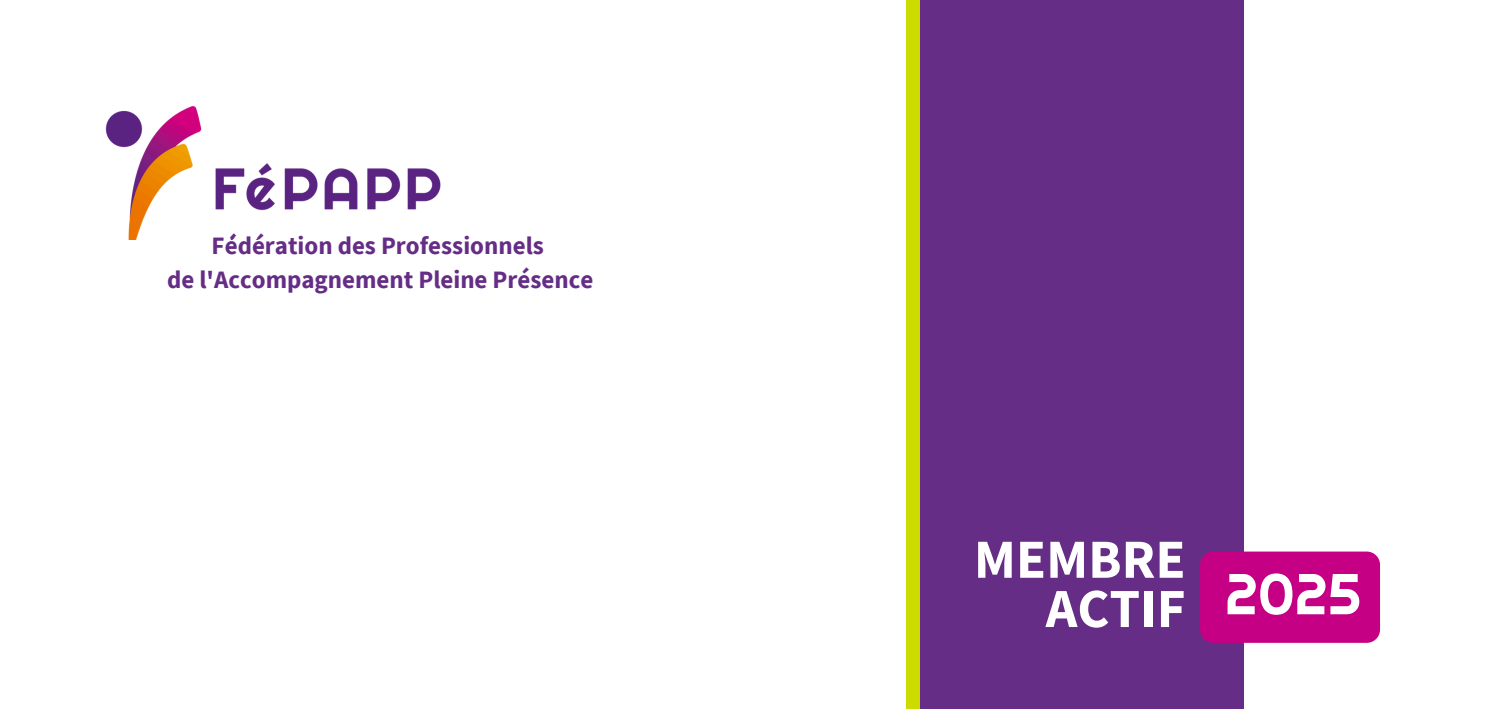
<style>
.page{position:relative;width:1489px;height:709px;background:#fff}
.page>*{position:absolute;margin:0;border:0;box-sizing:border-box;transform-origin:0 0}
.t1{font:57.5px "Righteous";color:#fff}
.t2{font:600 55.25px "Source Sans Pro";color:#fff}
.t3{font:700 55.25px "Source Sans Pro";color:#fff}
.t4{font:700 25px "Source Sans Pro";color:#652d86}
</style>
<div class="page">
<div style="left:906px;top:0;width:15px;height:709px;background:#ccdc00"></div>
<img style="left:105px;top:105px;width:336px;height:135px">
<div style="left:921px;top:0;width:323px;height:708px;background:#652d86"></div>
<div style="left:1200px;top:551px;width:180px;height:92px;background:#c50084;border-radius:13px"></div>
<h1 class="t4" style="left:212px;top:230px;width:334px">Fédération des Professionnels</h1>
<h1 class="t4" style="left:167px;top:263px;width:427px">de l'Accompagnement Pleine Présence</h1>
<p class="t2" style="left:978px;top:494px;width:209px">MEMBRE</p>
<p class="t3" style="left:974px;top:523px;width:213px">MEMBRE</p>
<p class="t2" style="left:1049px;top:544px;width:138px">ACTIF</p>
<p class="t3" style="left:1046px;top:572px;width:141px">ACTIF</p>
<p class="t1" style="left:1225px;top:557px;width:138px">2025</p>
</div>
